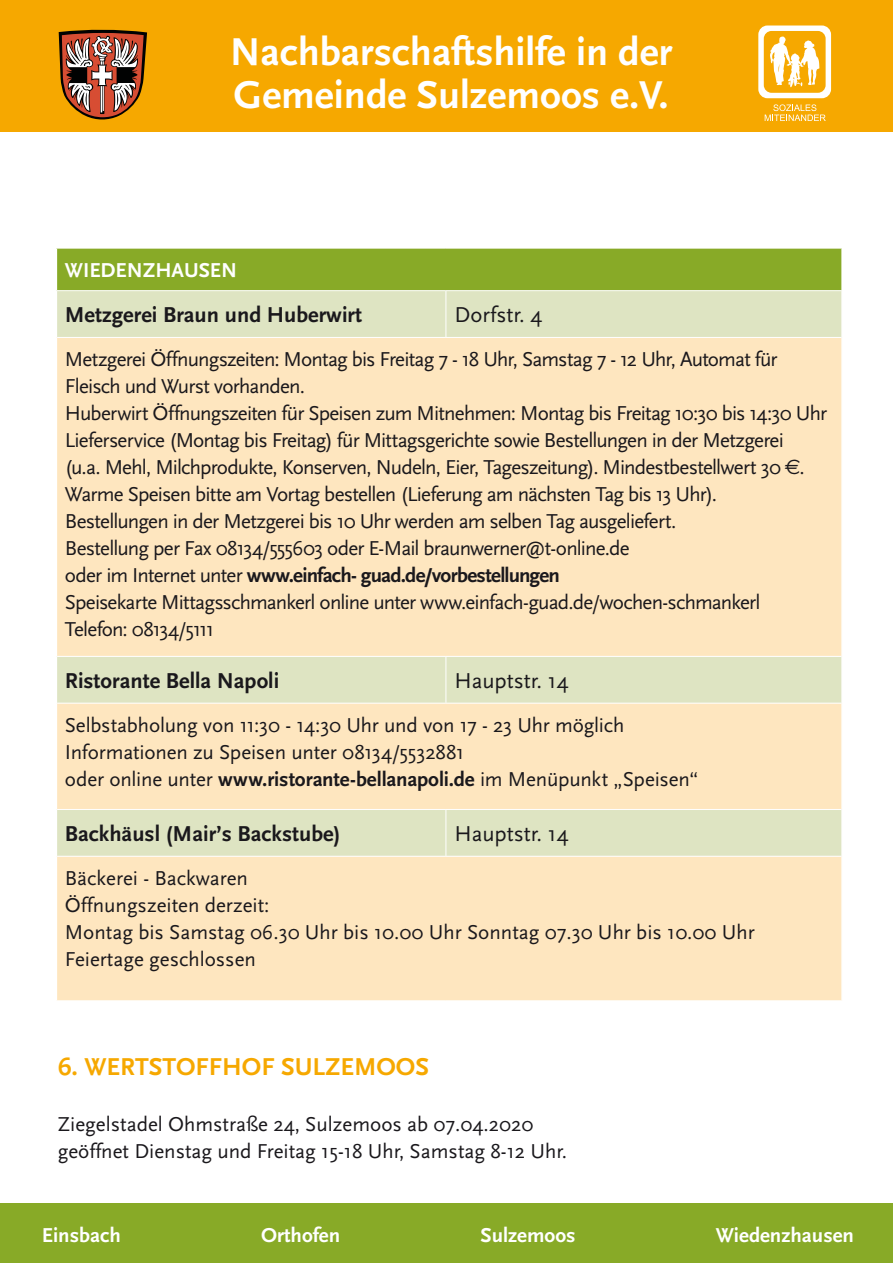
<style>
.page{position:relative;width:893px;height:1263px;background:#fff}
.page>*{position:absolute;margin:0;border:0;box-sizing:border-box;transform-origin:0 0}
.t1{font:700 40.5px/43.5px "Scala Sans";color:#fff}
.t2{font:700 25.5px "Scala Sans";color:#f6a800}
.t3{font:700 22.5px "Scala Sans";color:#1a181c}
.t4{font:22.5px "Scala Sans";color:#1a181c}
.t5{font:21px/27px "Scala Sans";letter-spacing:-.035em;color:#1a181c}
.t6{font:21px/27px "Scala Sans";color:#1a181c}
.t7{font:21px/27px "Scala Sans";letter-spacing:-.01em;color:#1a181c}
.t8{font:700 21px "Scala Sans";color:#fff}
.s1{font-family:"Euro Sans"}
.s2{font-weight:700}
</style>
<div class="page">
<div style="left:0;top:0;width:893px;height:132px;background:#f6a800"></div>
<div style="left:0;top:1203px;width:893px;height:60px;background:#88aa27"></div>
<div style="left:758px;top:26px;width:73px;height:72px;background:#fff;border-radius:9px"></div>
<div style="left:764px;top:31px;width:62px;height:62px;background:#f6a800;border-radius:8px"></div>
<svg style="left:770px;top:37px;width:49px;height:50px"></svg>
<svg style="left:765px;top:104px;width:61px;height:17px"></svg>
<svg style="left:59px;top:29px;width:88px;height:91px;background:#a46a47"></svg>
<div style="left:56px;top:248px;width:786px;height:43px;background:#88aa27"></div>
<div style="left:57px;top:291px;width:784px;height:46px;background:#dee4c2"></div>
<svg style="left:57px;top:338px;width:784px;height:662px;background:#f9e5bf"></svg>
<hr style="left:56px;top:248px;width:1px;height:42px;background:#fff">
<hr style="left:841px;top:248px;width:2px;height:42px;background:#fff">
<hr style="left:56px;top:248px;width:390px;height:1px;background:#fff">
<hr style="left:446px;top:248px;width:397px;height:1px;background:#fff">
<hr style="left:56px;top:290px;width:390px;height:1px;background:#fff">
<hr style="left:446px;top:290px;width:397px;height:1px;background:#fff">
<hr style="left:446px;top:291px;width:1px;height:46px;background:#fff">
<hr style="left:57px;top:656px;width:389px;height:1px;background:#fff">
<hr style="left:446px;top:656px;width:395px;height:1px;background:#fff">
<hr style="left:446px;top:657px;width:1px;height:46px;background:#fff">
<hr style="left:57px;top:703px;width:389px;height:1px;background:#fff">
<hr style="left:446px;top:703px;width:395px;height:1px;background:#fff">
<hr style="left:57px;top:809px;width:389px;height:1px;background:#fff">
<hr style="left:446px;top:809px;width:395px;height:1px;background:#fff">
<hr style="left:446px;top:810px;width:1px;height:46px;background:#fff">
<hr style="left:57px;top:856px;width:389px;height:1px;background:#fff">
<hr style="left:446px;top:856px;width:395px;height:1px;background:#fff">
<h1 class="t1" style="left:230px;top:31px;width:444px">Nachbarschaftshilfe in der<br>Gemeinde Sulzemoos e.V.</h1>
<p class="t8" style="left:65px;top:259px;width:174px">WIEDENZHAUSEN</p>
<p class="t3" style="left:65px;top:303px;width:299px">Metzgerei Braun und Huberwirt</p>
<p class="t4" style="left:454px;top:303px;width:89px">Dorfstr. 4</p>
<p class="t5" style="left:65px;top:346px;width:764px">Metzgerei Öffnungszeiten: Montag bis Freitag 7 - 18 Uhr, Samstag 7 - 12 Uhr, Automat für Fleisch und Wurst vorhanden.<br>Huberwirt Öffnungszeiten für Speisen zum Mitnehmen: Montag bis Freitag 10:30 bis 14:30 Uhr Lieferservice (Montag bis Freitag) für Mittagsgerichte sowie Bestellungen in der Metzgerei<br>(u.a. Mehl, Milchprodukte, Konserven, Nudeln, Eier, Tageszeitung). Mindestbestellwert 30 <span class="s1">€</span>.<br>Warme Speisen bitte am Vortag bestellen (Lieferung am nächsten Tag bis 13 Uhr).<br>Bestellungen in der Metzgerei bis 10 Uhr werden am selben Tag ausgeliefert.<br>Bestellung per Fax 08134/555603 oder E-Mail braunwerner@t-online.de<br>oder im Internet unter <span class="s2">www.einfach- guad.de/vorbestellungen<br></span>Speisekarte Mittagsschmankerl online unter www.einfach-guad.de/wochen-schmankerl Telefon: 08134/5111</p>
<p class="t3" style="left:65px;top:669px;width:216px">Ristorante Bella Napoli</p>
<p class="t4" style="left:454px;top:669px;width:116px">Hauptstr. 14</p>
<p class="t7" style="left:65px;top:712px;width:635px">Selbstabholung von 11:30 - 14:30 Uhr und von 17 - 23 Uhr möglich<br>Informationen zu Speisen unter 08134/5532881<br>oder online unter <span class="s2">www.ristorante-bellanapoli.de</span> im Menüpunkt „Speisen“</p>
<p class="t3" style="left:65px;top:822px;width:277px">Backhäusl (Mair’s Backstube)</p>
<p class="t4" style="left:454px;top:822px;width:116px">Hauptstr. 14</p>
<p class="t6" style="left:65px;top:865px;width:691px">Bäckerei - Backwaren<br>Öffnungszeiten derzeit:<br>Montag bis Samstag 06.30 Uhr bis 10.00 Uhr Sonntag 07.30 Uhr bis 10.00 Uhr Feiertage geschlossen</p>
<p class="t2" style="left:58px;top:1053px;width:373px">6. WERTSTOFFHOF SULZEMOOS</p>
<p class="t6" style="left:58px;top:1111px;width:511px">Ziegelstadel Ohmstraße 24, Sulzemoos ab 07.04.2020 geöffnet Dienstag und Freitag 15-18 Uhr, Samstag 8-12 Uhr.</p>
<p class="t8" style="left:42px;top:1223px;width:80px">Einsbach</p>
<p class="t8" style="left:261px;top:1223px;width:81px">Orthofen</p>
<p class="t8" style="left:480px;top:1223px;width:97px">Sulzemoos</p>
<p class="t8" style="left:716px;top:1223px;width:140px">Wiedenzhausen</p>
</div>
